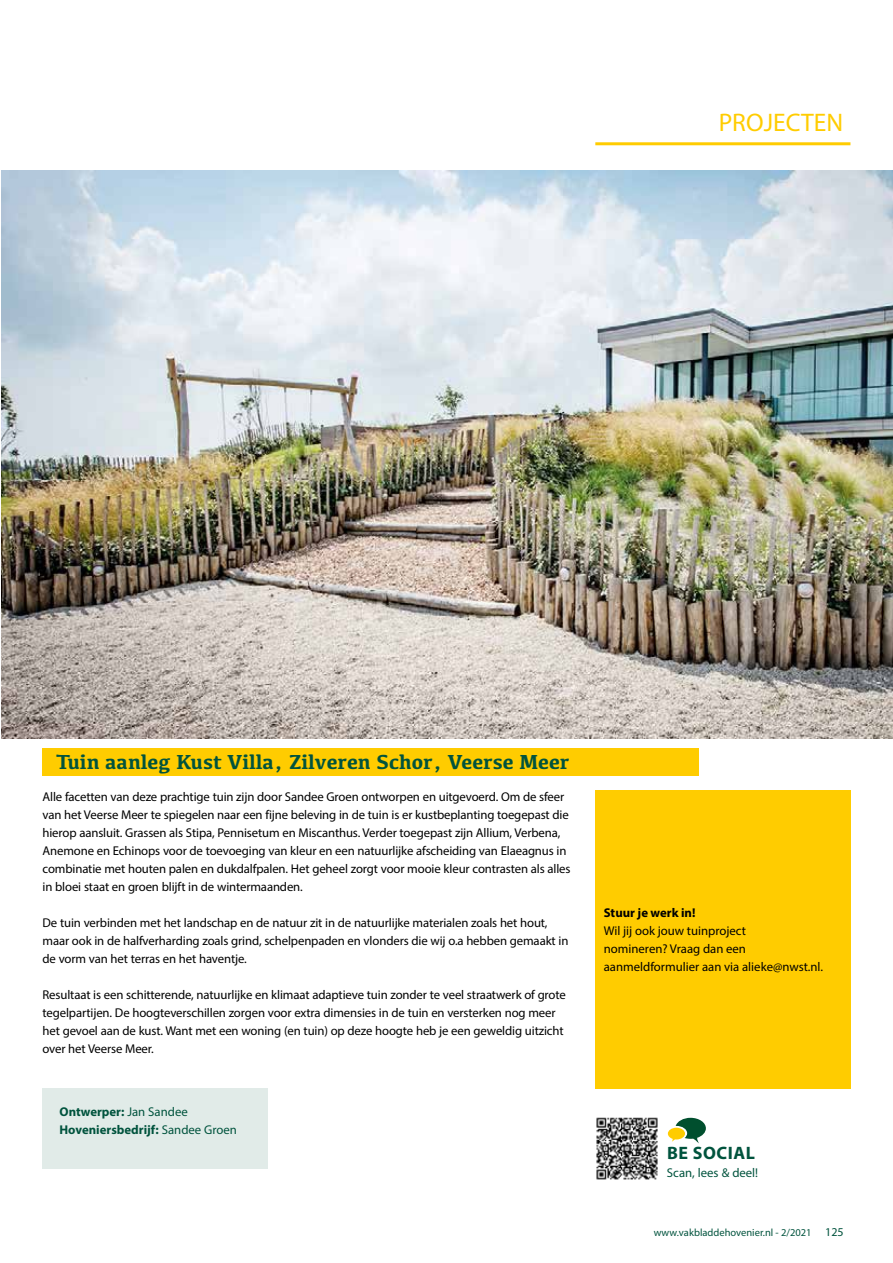
<style>
.page{position:relative;width:893px;height:1263px;background:#fff}
.page>*{position:absolute;margin:0;border:0;box-sizing:border-box;transform-origin:0 0}
.t1{font:25.5px "Myriad Pro";color:#fc0}
.t2{font:700 21px "Kefa";color:#00533d}
.t3{font:700 18px "Myriad Pro";letter-spacing:.03em;color:#00533d}
.t4{font:12.75px/18px "Myriad Pro";letter-spacing:-.01em;color:#000}
.t5{font:700 12.75px/18px "Myriad Pro";color:#00533d}
.t6{font:12.75px "Myriad Pro";color:#00533d}
.t7{font:700 12.75px "Myriad Pro";color:#000}
.t8{font:10.5px "Myriad Pro";color:#00533d}
.s1{font-weight:400}
.s2{font-size:12px}
</style>
<div class="page">
<hr style="left:595px;top:142px;width:255px;height:3px;background:#fc0">
<img style="left:1px;top:170px;width:892px;height:568px">
<div style="left:43px;top:748px;width:656px;height:28px;background:#fc0"></div>
<div style="left:43px;top:1088px;width:225px;height:81px;background:#e1ebe8"></div>
<div style="left:595px;top:790px;width:256px;height:298px;background:#fc0"></div>
<img style="left:596px;top:1117px;width:62px;height:62px">
<svg style="left:668px;top:1118px;width:38px;height:25px"></svg>
<h1 class="t1" style="left:719px;top:107px;width:126px">PROJECTEN</h1>
<h2 class="t2" style="left:56px;top:747px;width:515px">Tuin aanleg Kust Villa, Zilveren Schor, Veerse Meer</h2>
<p class="t4" style="left:43px;top:788px;width:530px">Alle facetten van deze prachtige tuin zijn door Sandee Groen ontworpen en uitgevoerd. Om de sfeer van het Veerse Meer te spiegelen naar een fijne beleving in de tuin is er kustbeplanting toegepast die hierop aansluit. Grassen als Stipa, Pennisetum en Miscanthus. Verder toegepast zijn Allium, Verbena, Anemone en Echinops voor de toevoeging van kleur en een natuurlijke afscheiding van Elaeagnus in combinatie met houten palen en dukdalfpalen. Het geheel zorgt voor mooie kleur contrasten als alles in bloei staat en groen blijft in de wintermaanden.</p>
<p class="t4" style="left:43px;top:914px;width:527px">De tuin verbinden met het landschap en de natuur zit in de natuurlijke materialen zoals het hout, maar ook in de halfverharding zoals grind, schelpenpaden en vlonders die wij o.a hebben gemaakt in de vorm van het terras en het haventje.</p>
<p class="t4" style="left:43px;top:986px;width:525px">Resultaat is een schitterende, natuurlijke en klimaat adaptieve tuin zonder te veel straatwerk of grote tegelpartijen. De hoogteverschillen zorgen voor extra dimensies in de tuin en versterken nog meer het gevoel aan de kust. Want met een woning (en tuin) op deze hoogte heb je een geweldig uitzicht over het Veerse Meer.</p>
<p class="t5" style="left:60px;top:1102px;width:179px">Ontwerper: <span class="s1">Jan Sandee<br></span>Hoveniersbedrijf: <span class="s1">Sandee Groen</span></p>
<p class="t7" style="left:604px;top:904px;width:93px">Stuur je werk in!</p>
<p class="t4" style="left:604px;top:921px;width:221px">Wil jij ook jouw tuinproject<br>nomineren? Vraag dan een aanmeldformulier aan via alieke@nwst.nl.</p>
<h3 class="t3" style="left:667px;top:1141px;width:89px">BE SOCIAL</h3>
<p class="t6" style="left:667px;top:1165px;width:93px">Scan, lees &amp; deel!</p>
<p class="t8" style="left:654px;top:1226px;width:191px">www.vakbladdehovenier.nl - 2/2021 <span class="s2">125</span></p>
</div>
